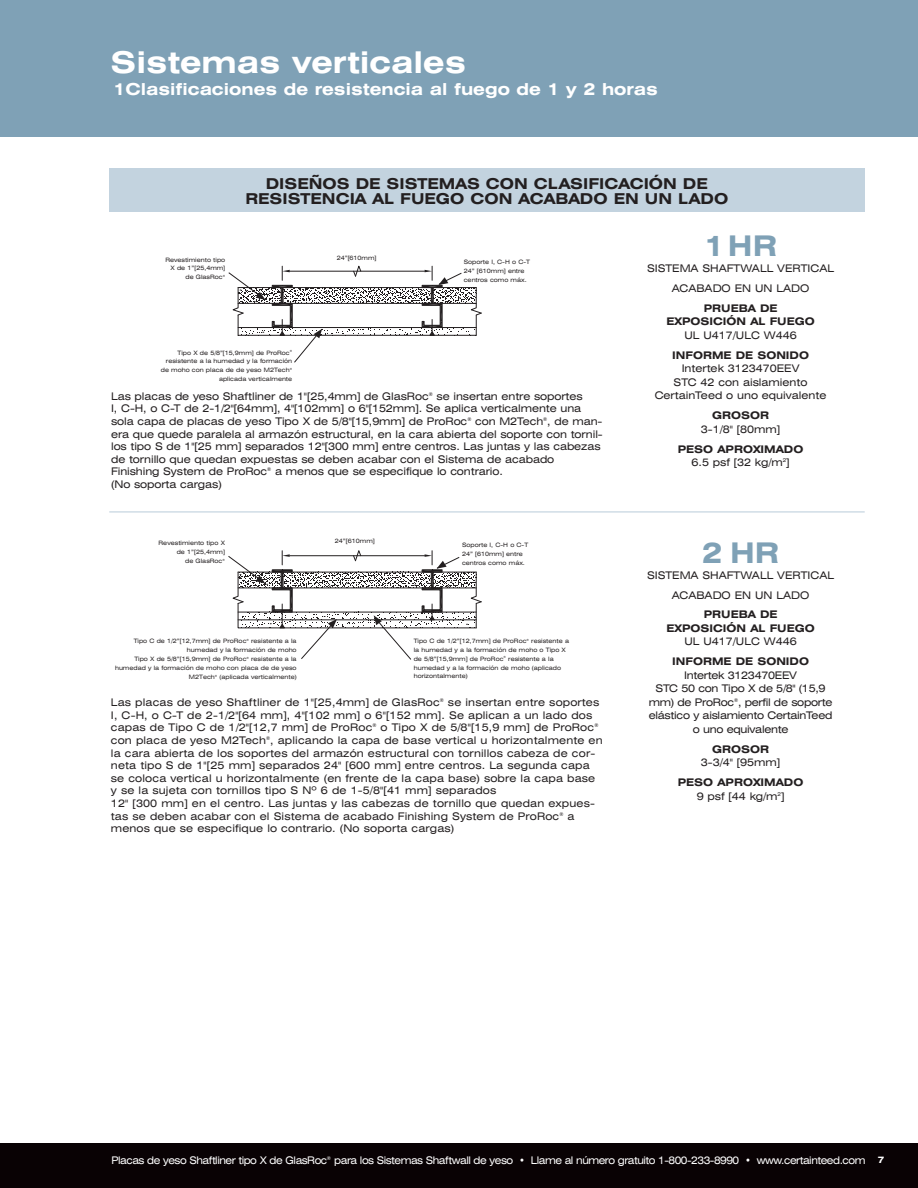
<style>
.page{position:relative;width:918px;height:1188px;background:#fff}
.page>*{position:absolute;margin:0;border:0;box-sizing:border-box;transform-origin:0 0}
.t1{font:700 expanded 30px "Swiss 721 BT";color:#fff}
.t2{font:700 expanded 28.5px "Swiss 721 BT";color:#7fa1b6}
.t3{font:700 expanded 16.5px "Swiss 721 BT";color:#fff}
.t4{font:700 expanded 15px/15px "Swiss 721 BT";color:#231f20;text-align:center}
.t5{font:expanded 10.5px/12.6px "Swiss 721 BT";color:#231f20;text-align:center}
.t6{font:700 expanded 10.5px/13.5px "Swiss 721 BT";color:#231f20;text-align:center}
.t7{font:expanded 10.5px "Swiss 721 BT";letter-spacing:-.045em;color:#fff;scale:.95 1}
.t8{font:expanded 10.5px/13.5px "Swiss 721 BT";letter-spacing:-.025em;color:#231f20;text-align:center}
.t9{font:expanded 6px/8.9px "Swiss 721 BT";color:#231f20;text-align:right}
.s1{font-weight:400}
.s2{font-weight:700;font-size:9px}
</style>
<div class="page">
<div style="left:0;top:1143px;width:918px;height:45px;background:#090204"></div>
<div style="left:0;top:0;width:918px;height:137px;background:#7fa1b6"></div>
<div style="left:109px;top:169px;width:756px;height:43px;background:#c3d3df"></div>
<hr style="left:109px;top:511px;width:756px;height:2px;background:#d0dce6">
<svg style="left:228px;top:265px;width:254px;height:98px"></svg>
<svg style="left:228px;top:550px;width:253px;height:110px"></svg>
<h1 class="t1" style="left:111px;top:51px;width:357px">Sistemas verticales</h1>
<h3 class="t3" style="left:113px;top:84px;width:546px">1Clasificaciones de resistencia al fuego de 1 y 2 horas</h3>
<h3 class="t4" style="left:245px;top:177px;width:484px">DISEÑOS DE SISTEMAS CON CLASIFICACIÓN DE<br>RESISTENCIA AL FUEGO CON ACABADO EN UN LADO</h3>
<p class="t9" style="left:165px;top:256px;width:61px">Revestimiento tipo<br>X de 1”[25,4mm] de GlasRoc<sup>®</sup></p>
<p class="t9" style="left:161px;top:349px;width:133px">Tipo X de 5/8”[15,9mm] de ProRoc<sup>® </sup>resistente a la humedad y la formación de moho con placa de de yeso M2Tech<sup>® </sup>aplicada verticalmente</p>
<p class="t9" style="left:337px;top:254px;width:41px">24”[610mm]</p>
<p class="t9" style="left:464px;top:258px;width:68px;text-align:left">Soporte I, C-H o C-T<br>24” [610mm] entre centros como máx.</p>
<p class="t5" style="left:111px;top:391px;width:493px;text-align:left">Las placas de yeso Shaftliner de 1"[25,4mm] de GlasRoc<sup>®</sup> se insertan entre soportes<br>I, C-H, o C-T de 2-1/2"[64mm], 4"[102mm] o 6"[152mm]. Se aplica verticalmente una sola capa de placas de yeso Tipo X de 5/8"[15,9mm] de ProRoc<sup>®</sup> con M2Tech<sup>®</sup>, de man&shy;era que quede paralela al armazón estructural, en la cara abierta del soporte con tornil&shy;los tipo S de 1"[25 mm] separados 12"[300 mm] entre centros. Las juntas y las cabezas de tornillo que quedan expuestas se deben acabar con el Sistema de acabado Finishing System de ProRoc<sup>®</sup> a menos que se especifique lo contrario.<br>(No soporta cargas)</p>
<p class="t9" style="left:159px;top:539px;width:68px">Revestimiento tipo X de 1”[25,4mm]<br>de GlasRoc<sup>®</sup></p>
<p class="t9" style="left:115px;top:637px;width:183px">Tipo C de 1/2”[12,7mm] de ProRoc<sup>®</sup> resistente a la humedad y la formación de moho<br>Tipo X de 5/8”[15,9mm] de ProRoc<sup>®</sup> resistente a la humedad y la formación de moho con placa de de yeso M2Tech<sup>®</sup> (aplicada verticalmente)</p>
<p class="t9" style="left:335px;top:537px;width:41px">24”[610mm]</p>
<p class="t9" style="left:462px;top:541px;width:68px;text-align:left">Soporte I, C-H o C-T<br>24” [610mm] entre centros como máx.</p>
<p class="t9" style="left:414px;top:637px;width:157px;text-align:left">Tipo C de 1/2”[12,7mm] de ProRoc<sup>®</sup> resistente a la humedad y a la formación de moho o Tipo X de 5/8”[15,9mm] de ProRoc<sup>®</sup> resistente a la humedad y a la formación de moho (aplicado horizontalmente)</p>
<p class="t5" style="left:111px;top:697px;width:493px;text-align:left">Las placas de yeso Shaftliner de 1"[25,4mm] de GlasRoc<sup>®</sup> se insertan entre soportes I, C-H, o C-T de 2-1/2"[64 mm], 4"[102 mm] o 6"[152 mm]. Se aplican a un lado dos capas de Tipo C de 1/2"[12,7 mm] de ProRoc<sup>®</sup> o Tipo X de 5/8"[15,9 mm] de ProRoc<sup>® </sup>con placa de yeso M2Tech<sup>®</sup>, aplicando la capa de base vertical u horizontalmente en la cara abierta de los soportes del armazón estructural con tornillos cabeza de cor&shy;neta tipo S de 1"[25 mm] separados 24" [600 mm] entre centros. La segunda capa se coloca vertical u horizontalmente (en frente de la capa base) sobre la capa base y se la sujeta con tornillos tipo S Nº 6 de 1-5/8"[41 mm] separados<br>12" [300 mm] en el centro. Las juntas y las cabezas de tornillo que quedan expues&shy;tas se deben acabar con el Sistema de acabado Finishing System de ProRoc<sup>®</sup> a menos que se especifique lo contrario. (No soporta cargas)</p>
<h2 class="t2" style="left:704px;top:236px;width:75px">1HR</h2>
<p class="t5" style="left:647px;top:259px;width:189px;line-height:20px">SISTEMA SHAFTWALL VERTICAL<br>ACABADO EN UN LADO</p>
<p class="t6" style="left:666px;top:302px;width:150px">PRUEBA DE<br>EXPOSICIÓN AL FUEGO</p>
<p class="t5" style="left:685px;top:330px;width:114px">UL U417/ULC W446</p>
<p class="t6" style="left:672px;top:349px;width:138px">INFORME DE SONIDO</p>
<p class="t5" style="left:655px;top:363px;width:173px;line-height:13.5px">Intertek 3123470EEV<br>STC 42 con aislamiento<br>CertainTeed o uno equivalente</p>
<p class="t6" style="left:712px;top:410px;width:58px">GROSOR</p>
<p class="t5" style="left:701px;top:424px;width:81px">3-1/8" [80mm]</p>
<p class="t6" style="left:678px;top:443px;width:127px">PESO APROXIMADO<br><span class="s1">6.5 psf [32 kg/m</span><sup>2</sup><span class="s1">]</span></p>
<h2 class="t2" style="left:702px;top:542px;width:79px">2 HR</h2>
<p class="t5" style="left:647px;top:566px;width:189px;line-height:20px">SISTEMA SHAFTWALL VERTICAL<br>ACABADO EN UN LADO</p>
<p class="t6" style="left:666px;top:609px;width:150px">PRUEBA DE<br>EXPOSICIÓN AL FUEGO</p>
<p class="t5" style="left:685px;top:636px;width:114px">UL U417/ULC W446</p>
<p class="t6" style="left:672px;top:656px;width:138px">INFORME DE SONIDO</p>
<p class="t8" style="left:649px;top:669px;width:185px">Intertek 3123470EEV<br>STC 50 con Tipo X de 5/8" (15,9 mm) de ProRoc<sup>®</sup>, perfil de soporte elástico y aislamiento CertainTeed o uno equivalente</p>
<p class="t6" style="left:712px;top:743px;width:58px">GROSOR</p>
<p class="t5" style="left:701px;top:757px;width:81px">3-3/4" [95mm]</p>
<p class="t6" style="left:678px;top:777px;width:127px">PESO APROXIMADO<br><span class="s1">9 psf [44 kg/m</span><sup>2</sup><span class="s1">]</span></p>
<p class="t7" style="left:112px;top:1157px;width:815px">Placas de yeso Shaftliner tipo X de GlasRoc<sup>®</sup> para los Sistemas Shaftwall de yeso • Llame al número gratuito 1-800-233-8990 • www.certainteed.com <span class="s2">7</span></p>
</div>
